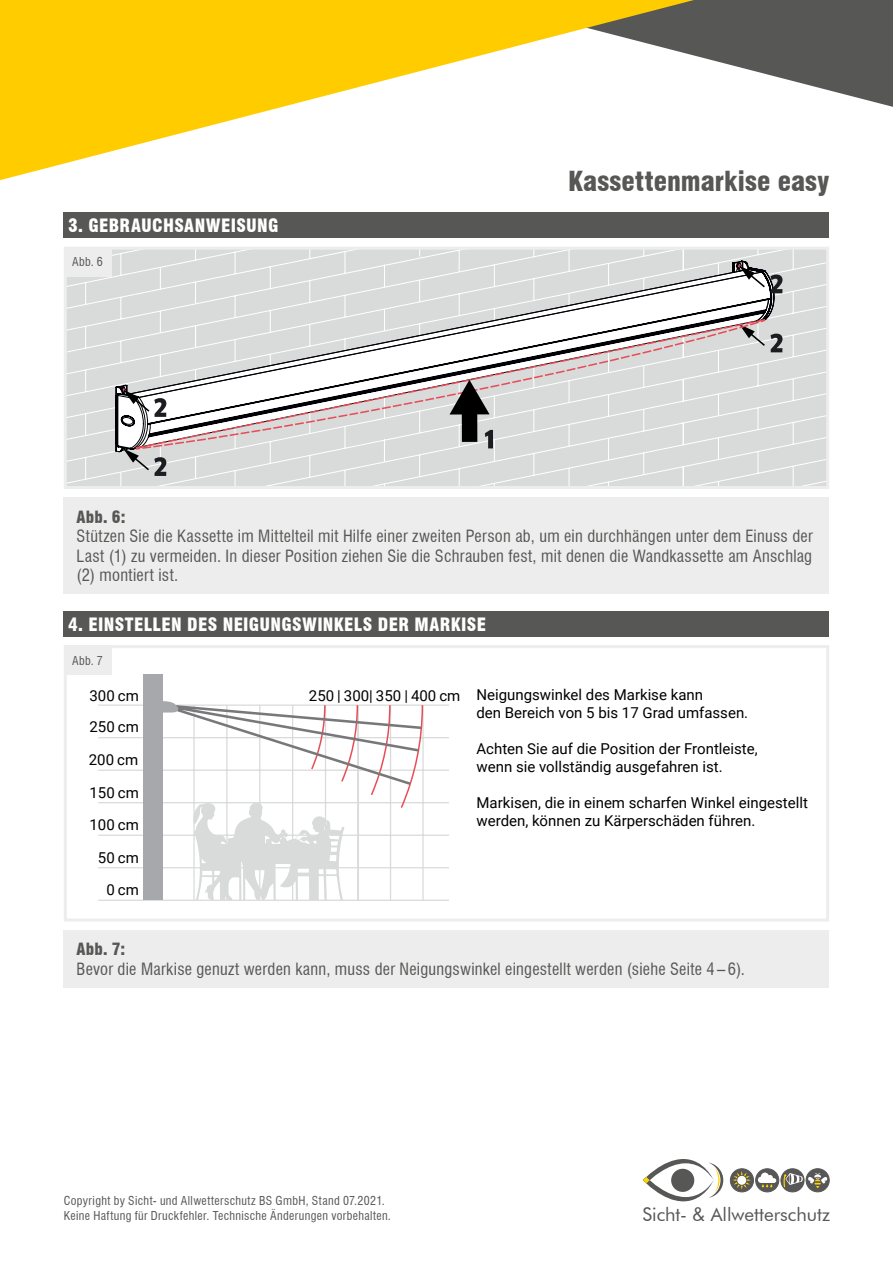
<style>
.page{position:relative;width:893px;height:1263px;background:#fff}
.page>*{position:absolute;margin:0;border:0;box-sizing:border-box;transform-origin:0 0}
.t1{font:900 condensed 27px "Swiss 721 BT";letter-spacing:.005em;color:#575756}
.t2{font:18.75px "Futura BT";color:#575756}
.t3{font:900 condensed 18px "Swiss 721 BT";letter-spacing:.015em;color:#fff}
.t4{font:condensed 16.5px/19.5px "Swiss 721 BT";letter-spacing:.015em;color:#575756;text-align:justify}
.t5{font:900 condensed 16.5px "Swiss 721 BT";letter-spacing:.01em;color:#575756}
.t6{font:15px/32.4px "Roboto";color:#000}
.t7{font:condensed 12px/15px "Swiss 721 BT";letter-spacing:.03em;color:#575756}
</style>
<div class="page">
<svg style="left:743px;top:0;width:150px;height:107px;fill:#575756"></svg>
<svg style="left:0;top:0;width:743px;height:181px"></svg>
<div style="left:806px;top:1169px;width:23px;height:23px;background:#585757;border-radius:50%"></div>
<div style="left:806px;top:1168px;width:24px;height:24px;border:1px solid #575756;border-radius:50%"></div>
<div style="left:730px;top:1169px;width:23px;height:23px;background:#585757;border-radius:50%"></div>
<div style="left:730px;top:1168px;width:24px;height:24px;border:1px solid #575756;border-radius:50%"></div>
<svg style="left:733px;top:1171px;width:18px;height:18px"></svg>
<div style="left:737px;top:1176px;width:9px;height:9px;background:#fff;border-radius:50%"></div>
<div style="left:756px;top:1169px;width:23px;height:23px;background:#585757;border-radius:50%"></div>
<div style="left:755px;top:1168px;width:24px;height:24px;border:1px solid #575756;border-radius:50%"></div>
<svg style="left:758px;top:1172px;width:18px;height:15px"></svg>
<div style="left:781px;top:1169px;width:23px;height:23px;background:#585757;border-radius:50%"></div>
<div style="left:780px;top:1168px;width:24px;height:24px;border:1px solid #575756;border-radius:50%"></div>
<svg style="left:643px;top:1159px;width:80px;height:42px"></svg>
<div style="left:671px;top:1169px;width:23px;height:23px;background:#575756;border-radius:50%"></div>
<svg style="left:783px;top:1173px;width:44px;height:15px"></svg>
<div style="left:64px;top:213px;width:765px;height:25px;background:#575756"></div>
<svg style="left:68px;top:251px;width:757px;height:234px;background:#dadcdc"></svg>
<svg style="left:116px;top:261px;width:658px;height:191px;background:#d4d6d6"></svg>
<svg style="left:127px;top:269px;width:644px;height:30px;background:#dadcdc"></svg>
<svg style="left:736px;top:263px;width:46px;height:30px"></svg>
<svg style="left:120px;top:299px;width:662px;height:177px"></svg>
<div style="left:64px;top:247px;width:765px;height:242px;border:3px solid #ededed"></div>
<div style="left:64px;top:247px;width:47px;height:29px;background:#ededed"></div>
<div style="left:64px;top:497px;width:765px;height:97px;background:#ededed"></div>
<div style="left:64px;top:611px;width:765px;height:26px;background:#575756"></div>
<div style="left:64px;top:930px;width:765px;height:57px;background:#ededed"></div>
<hr style="left:98px;top:900px;width:351px;height:1px;background:#d9dbdb">
<hr style="left:98px;top:867px;width:351px;height:1px;background:#d9dbdb">
<hr style="left:98px;top:834px;width:351px;height:2px;background:#d9dbdb">
<hr style="left:98px;top:802px;width:351px;height:1px;background:#d9dbdb">
<hr style="left:98px;top:769px;width:351px;height:2px;background:#d9dbdb">
<hr style="left:98px;top:737px;width:351px;height:1px;background:#d9dbdb">
<hr style="left:98px;top:704px;width:351px;height:2px;background:#d9dbdb">
<div style="left:143px;top:674px;width:19px;height:226px;background:#a6a8ab"></div>
<svg style="left:162px;top:701px;width:262px;height:199px"></svg>
<div style="left:64px;top:645px;width:765px;height:276px;border:3px solid #ededed"></div>
<div style="left:64px;top:645px;width:47px;height:30px;background:#ededed"></div>
<p class="t3" style="left:68px;top:215px;width:212px">3. GEBRAUCHSANWEISUNG</p>
<p class="t7" style="left:72px;top:254px;width:32px">Abb. 6</p>
<h1 class="t1" style="left:568px;top:165px;width:262px">Kassettenmarkise easy</h1>
<p class="t5" style="left:77px;top:507px;width:50px">Abb. 6:</p>
<p class="t4" style="left:77px;top:527px;width:738px">Stützen Sie die Kassette im Mittelteil mit Hilfe einer zweiten Person ab, um ein durchhängen unter dem Einuss der Last (1) zu vermeiden. In dieser Position ziehen Sie die Schrauben fest, mit denen die Wandkassette am Anschlag (2) montiert ist.</p>
<p class="t3" style="left:68px;top:613px;width:420px">4. EINSTELLEN DES NEIGUNGSWINKELS DER MARKISE</p>
<p class="t7" style="left:72px;top:653px;width:32px">Abb. 7</p>
<p class="t6" style="left:90px;top:678px;width:51px">300 cm</p>
<p class="t6" style="left:90px;top:710px;width:51px">250 cm</p>
<p class="t6" style="left:89px;top:743px;width:51px;text-align:right">200 cm<br>150 cm<br>100 cm<br>50 cm<br>0 cm</p>
<p class="t6" style="left:309px;top:678px;width:153px">250 | 300| 350 | 400 cm</p>
<p class="t6" style="left:476px;top:685px;width:273px;line-height:18px">Neigungswinkel des Markise kann<br>den Bereich von 5 bis 17 Grad umfassen.</p>
<p class="t6" style="left:476px;top:739px;width:283px;line-height:18px">Achten Sie auf die Position der Frontleiste, wenn sie vollständig ausgefahren ist.</p>
<p class="t6" style="left:476px;top:793px;width:333px;line-height:18px">Markisen, die in einem scharfen Winkel eingestellt werden, können zu Kärperschäden führen.</p>
<p class="t5" style="left:77px;top:939px;width:50px">Abb. 7:</p>
<p class="t4" style="left:77px;top:959px;width:670px">Bevor die Markise genuzt werden kann, muss der Neigungswinkel eingestellt werden (siehe Seite 4 – 6).</p>
<p class="t7" style="left:64px;top:1193px;width:329px">Copyright by Sicht- und Allwetterschutz BS GmbH, Stand 07.2021.<br>Keine Haftung für Druckfehler. Technische Änderungen vorbehalten.</p>
<p class="t2" style="left:642px;top:1203px;width:189px">Sicht- &amp; Allwetterschutz</p>
</div>
